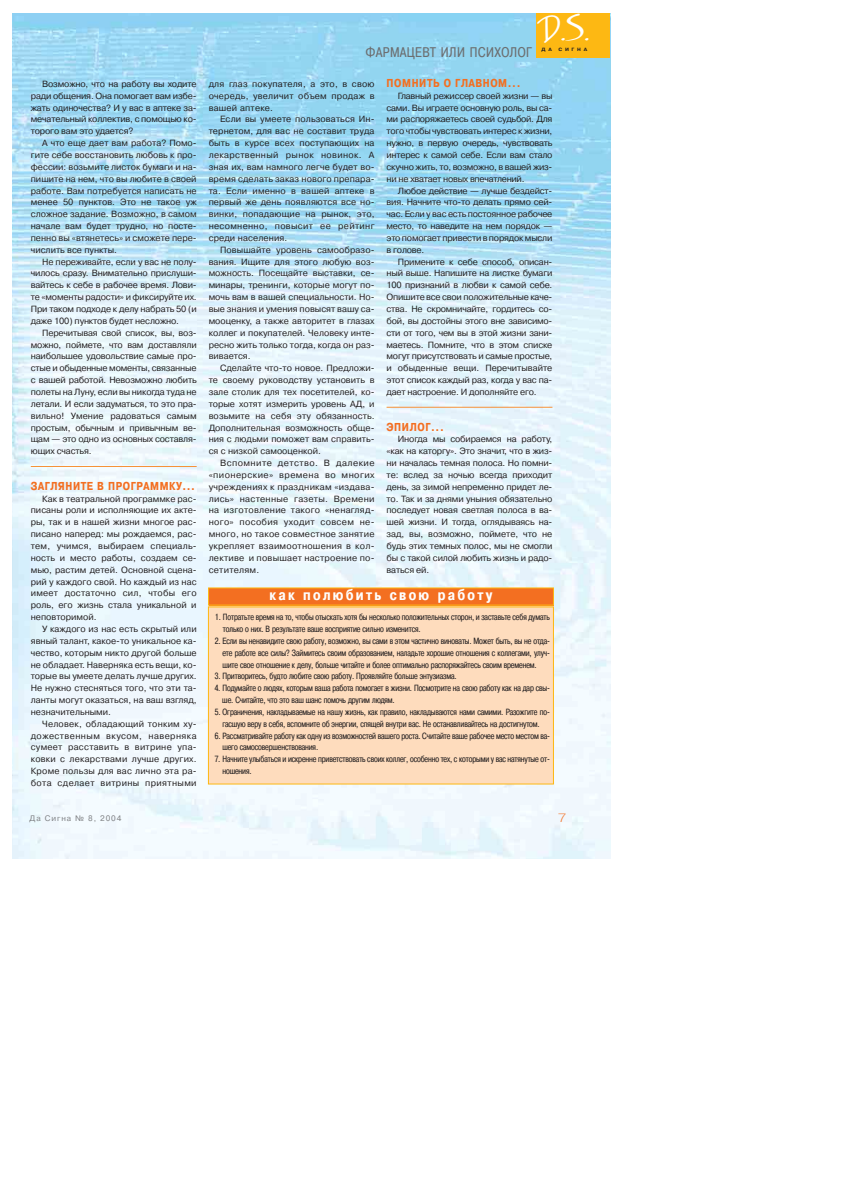
<style>
.page{position:relative;width:842px;height:1191px;background:#fff}
.page>*{position:absolute;margin:0;border:0;box-sizing:border-box;transform-origin:0 0}
.t1{font:30px "Jakob C";color:#fff;scale:1.13 1}
.t2{font:700 15px "Pragmatica Cond C";letter-spacing:.155em;color:#fff}
.t3{font:14px "Pragmatica Cond C";letter-spacing:.045em;color:#6c6e70}
.t4{font:12px "Pragmatica Light C";color:#f36f21;scale:1.28 1}
.t5{font:700 11.5px "Pragmatica Cond C";letter-spacing:.05em;color:#f36f21}
.t6{font:9px/11.9px "Pragmatica C";color:#231f20;text-align:justify}
.t7{font:9px/11.9px "Pragmatica Cond C";letter-spacing:-.015em;color:#231f20;scale:.96 1}
.t8{font:8px "Pragmatica C";letter-spacing:.115em;color:#808285}
.t9{font:700 4.7px "Pragmatica C";letter-spacing:.52em;color:#231f20;scale:1.1 1}
</style>
<div class="page">
<img style="left:12px;top:13px;width:599px;height:846px">
<div style="left:536px;top:13px;width:74px;height:44px;background:#fdb813"></div>
<hr style="left:31px;top:466px;width:166px;height:1px;background:#f79239">
<hr style="left:387px;top:407px;width:165px;height:1px;background:#f79239">
<div style="left:208px;top:607px;width:345px;height:177px;background:#fedcbd"></div>
<div style="left:208px;top:606px;width:346px;height:179px;border:1px solid #fdb813"></div>
<div style="left:209px;top:588px;width:344px;height:17px;background:#f36f21"></div>
<div style="left:208px;top:587px;width:346px;height:19px;border:1px solid #fdb813"></div>
<p class="t6" style="left:31px;top:79px;width:167px;text-indent:11px">Возможно, что на работу вы ходите ради общения. Она помогает вам избе&shy;жать одиночества? И у вас в аптеке за&shy;мечательный коллектив, с помощью ко&shy;торого вам это удается?</p>
<p class="t6" style="left:31px;top:138px;width:167px;text-indent:11px">А что еще дает вам работа? Помо&shy;гите себе восстановить любовь к про&shy;фессии: возьмите листок бумаги и на&shy;пишите на нем, что вы любите в своей работе. Вам потребуется написать не менее 50 пунктов. Это не такое уж сложное задание. Возможно, в самом начале вам будет трудно, но посте&shy;пенно вы «втянетесь» и сможете пере&shy;числить все пункты.</p>
<p class="t6" style="left:31px;top:257px;width:167px;text-indent:11px">Не переживайте, если у вас не полу&shy;чилось сразу. Внимательно прислуши&shy;вайтесь к себе в рабочее время. Лови&shy;те «моменты радости» и фиксируйте их.<br>При таком подходе к делу набрать 50 (и даже 100) пунктов будет несложно.</p>
<p class="t6" style="left:31px;top:328px;width:167px;text-indent:11px">Перечитывая свой список, вы, воз&shy;можно, поймете, что вам доставляли наибольшее удовольствие самые про&shy;стые и обыденные моменты, связанные с вашей работой. Невозможно любить полеты на Луну, если вы никогда туда не летали. И если задуматься, то это пра&shy;вильно! Умение радоваться самым простым, обычным и привычным ве&shy;щам — это одно из основных составля&shy;ющих счастья.</p>
<p class="t5" style="left:31px;top:482px;width:166px">ЗАГЛЯНИТЕ В ПРОГРАММКУ...</p>
<p class="t6" style="left:31px;top:494px;width:167px;text-indent:11px">Как в театральной программке рас&shy;писаны роли и исполняющие их акте&shy;ры, так и в нашей жизни многое рас&shy;писано наперед: мы рождаемся, рас&shy;тем, учимся, выбираем специаль&shy;ность и место работы, создаем се&shy;мью, растим детей. Основной сцена&shy;рий у каждого свой. Но каждый из нас имеет достаточно сил, чтобы его роль, его жизнь стала уникальной и неповторимой.</p>
<p class="t6" style="left:31px;top:624px;width:167px;text-indent:11px">У каждого из нас есть скрытый или явный талант, какое-то уникальное ка&shy;чество, которым никто другой больше не обладает. Наверняка есть вещи, ко&shy;торые вы умеете делать лучше других.<br>Не нужно стесняться того, что эти та&shy;ланты могут оказаться, на ваш взгляд, незначительными.</p>
<p class="t6" style="left:31px;top:719px;width:167px;text-indent:11px">Человек, обладающий тонким ху&shy;дожественным вкусом, наверняка сумеет расставить в витрине упа&shy;ковки с лекарствами лучше других.<br>Кроме пользы для вас лично эта ра&shy;бота сделает витрины приятными</p>
<p class="t8" style="left:30px;top:815px;width:93px">Да Сигна № 8, 2004</p>
<h1 class="t1" style="left:540px;top:18px;width:45px">D.S.</h1>
<p class="t9" style="left:542px;top:48px;width:11px">Д А</p>
<p class="t9" style="left:559px;top:48px;width:28px">СИГНА</p>
<h3 class="t3" style="left:366px;top:47px;width:167px">ФАРМАЦЕВТ ИЛИ ПСИХОЛОГ</h3>
<p class="t6" style="left:209px;top:79px;width:167px">для глаз покупателя, а это, в свою очередь, увеличит объем продаж в вашей аптеке.</p>
<p class="t6" style="left:209px;top:114px;width:167px;text-indent:11px">Если вы умеете пользоваться Ин&shy;тернетом, для вас не составит труда быть в курсе всех поступающих на лекарственный рынок новинок. А зная их, вам намного легче будет во&shy;время сделать заказ нового препара&shy;та. Если именно в вашей аптеке в первый же день появляются все но&shy;винки, попадающие на рынок, это, несомненно, повысит ее рейтинг среди населения.</p>
<p class="t6" style="left:209px;top:245px;width:167px;text-indent:11px">Повышайте уровень самообразо&shy;вания. Ищите для этого любую воз&shy;можность. Посещайте выставки, се&shy;минары, тренинги, которые могут по&shy;мочь вам в вашей специальности. Но&shy;вые знания и умения повысят вашу са&shy;мооценку, а также авторитет в глазах коллег и покупателей. Человеку инте&shy;ресно жить только тогда, когда он раз&shy;вивается.</p>
<p class="t6" style="left:209px;top:363px;width:167px;text-indent:11px">Сделайте что-то новое. Предложи&shy;те своему руководству установить в зале столик для тех посетителей, ко&shy;торые хотят измерить уровень АД, и возьмите на себя эту обязанность.<br>Дополнительная возможность обще&shy;ния с людьми поможет вам справить&shy;ся с низкой самооценкой.</p>
<p class="t6" style="left:209px;top:458px;width:167px;text-indent:11px">Вспомните детство. В далекие «пионерские» времена во многих учреждениях к праздникам «издава&shy;лись» настенные газеты. Времени на изготовление такого «ненагляд&shy;ного» пособия уходит совсем не&shy;много, но такое совместное занятие укрепляет взаимоотношения в кол&shy;лективе и повышает настроение по&shy;сетителям.</p>
<p class="t5" style="left:387px;top:79px;width:135px">ПОМНИТЬ О ГЛАВНОМ...</p>
<p class="t6" style="left:387px;top:91px;width:167px;text-indent:11px">Главный режиссер своей жизни — вы сами. Вы играете основную роль, вы са&shy;ми распоряжаетесь своей судьбой. Для того чтобы чувствовать интерес к жизни, нужно, в первую очередь, чувствовать интерес к самой себе. Если вам стало скучно жить, то, возможно, в вашей жиз&shy;ни не хватает новых впечатлений.</p>
<p class="t6" style="left:387px;top:185px;width:167px;text-indent:11px">Любое действие — лучше бездейст&shy;вия. Начните что-то делать прямо сей&shy;час. Если у вас есть постоянное рабочее место, то наведите на нем порядок — это помогает привести в порядок мысли в голове.</p>
<p class="t6" style="left:387px;top:257px;width:167px;text-indent:11px">Примените к себе способ, описан&shy;ный выше. Напишите на листке бумаги 100 признаний в любви к самой себе.<br>Опишите все свои положительные каче&shy;ства. Не скромничайте, гордитесь со&shy;бой, вы достойны этого вне зависимо&shy;сти от того, чем вы в этой жизни зани&shy;маетесь. Помните, что в этом списке могут присутствовать и самые простые, и обыденные вещи. Перечитывайте этот список каждый раз, когда у вас па&shy;дает настроение. И дополняйте его.</p>
<p class="t5" style="left:387px;top:422px;width:59px">ЭПИЛОГ...</p>
<p class="t6" style="left:387px;top:434px;width:167px;text-indent:11px">Иногда мы собираемся на работу, «как на каторгу». Это значит, что в жиз&shy;ни началась темная полоса. Но помни&shy;те: вслед за ночью всегда приходит день, за зимой непременно придет ле&shy;то. Так и за днями уныния обязательно последует новая светлая полоса в ва&shy;шей жизни. И тогда, оглядываясь на&shy;зад, вы, возможно, поймете, что не будь этих темных полос, мы не смогли бы с такой силой любить жизнь и радо&shy;ваться ей.</p>
<h2 class="t2" style="left:270px;top:589px;width:224px">как полюбить свою работу</h2>
<p class="t7" style="left:223px;top:612px;width:342px;text-indent:-8px">1. Потратьте время на то, чтобы отыскать хотя бы несколько положительных сторон, и заставьте себя думать только о них. В результате ваше восприятие сильно изменится.</p>
<p class="t7" style="left:222px;top:636px;width:343px;text-align:justify;text-indent:-8px">2. Если вы ненавидите свою работу, возможно, вы сами в этом частично виноваты. Может быть, вы не отда&shy;ете работе все силы? Займитесь своим образованием, наладьте хорошие отношения с коллегами, улуч&shy;шите свое отношение к делу, больше читайте и более оптимально распоряжайтесь своим временем.</p>
<p class="t7" style="left:215px;top:671px;width:253px">3. Притворитесь, будто любите свою работу. Проявляйте больше энтузиазма.</p>
<p class="t7" style="left:222px;top:683px;width:343px;text-indent:-8px">4. Подумайте о людях, которым ваша работа помогает в жизни. Посмотрите на свою работу как на дар свы&shy;ше. Считайте, что это ваш шанс помочь другим людям.</p>
<p class="t7" style="left:215px;top:707px;width:351px;text-align:center">5. Ограничения, накладываемые на нашу жизнь, как правило, накладываются нами самими. Разожгите по&shy;гасшую веру в себя, вспомните об энергии, спящей внутри вас. Не останавливайтесь на достигнутом.</p>
<p class="t7" style="left:222px;top:731px;width:343px;text-indent:-8px">6. Рассматривайте работу как одну из возможностей вашего роста. Считайте ваше рабочее место местом ва&shy;шего самосовершенствования.</p>
<p class="t7" style="left:222px;top:754px;width:343px;text-indent:-8px">7. Начните улыбаться и искренне приветствовать своих коллег, особенно тех, с которыми у вас натянутые от&shy;ношения.</p>
<h3 class="t4" style="left:558px;top:813px;width:8px">7</h3>
</div>
